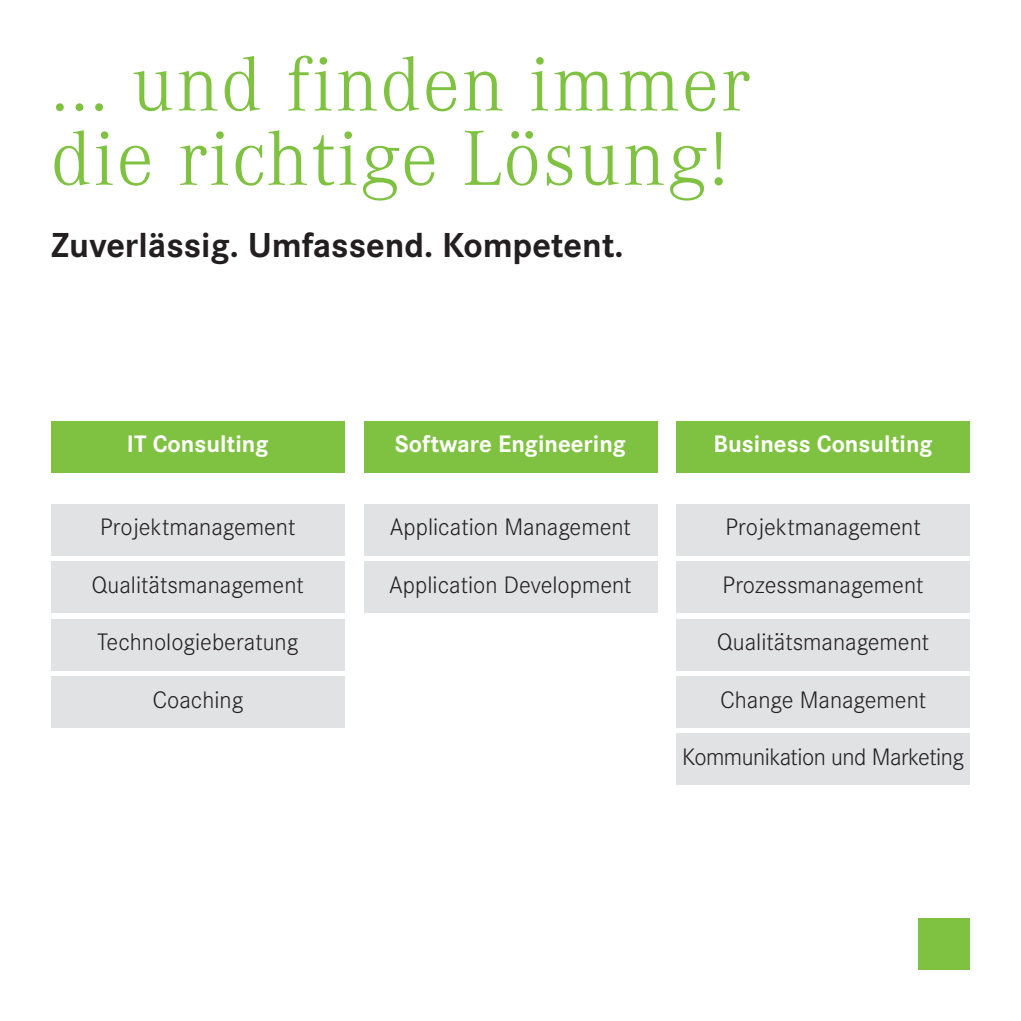
<style>
.page{position:relative;width:1021px;height:1021px;background:#fff}
.page>*{position:absolute;margin:0;border:0;box-sizing:border-box;transform-origin:0 0}
.t1{font:300 81px/74.2px "Corporate A";letter-spacing:.025em;color:#7fc241}
.t2{font:700 36px "Corporate S";color:#231f20}
.t3{font:300 24.75px "Corporate S";color:#231f20}
.t4{font:700 24.75px "Corporate S";color:#fff}
.t5{font:300 24.75px "Corporate S";letter-spacing:-.02em;color:#231f20}
</style>
<div class="page">
<div style="left:918px;top:918px;width:51px;height:51px;background:#7fc241"></div>
<div style="left:51px;top:421px;width:293px;height:51px;background:#7fc241"></div>
<div style="left:364px;top:421px;width:293px;height:51px;background:#7fc241"></div>
<div style="left:676px;top:421px;width:293px;height:51px;background:#7fc241"></div>
<div style="left:676px;top:676px;width:293px;height:51px;background:#e1e2e4"></div>
<div style="left:51px;top:676px;width:293px;height:51px;background:#e1e2e4"></div>
<div style="left:676px;top:561px;width:293px;height:51px;background:#e1e2e4"></div>
<div style="left:51px;top:561px;width:293px;height:51px;background:#e1e2e4"></div>
<div style="left:364px;top:561px;width:293px;height:51px;background:#e1e2e4"></div>
<div style="left:676px;top:504px;width:293px;height:51px;background:#e1e2e4"></div>
<div style="left:51px;top:504px;width:293px;height:51px;background:#e1e2e4"></div>
<div style="left:364px;top:504px;width:293px;height:51px;background:#e1e2e4"></div>
<div style="left:676px;top:733px;width:293px;height:51px;background:#e1e2e4"></div>
<div style="left:676px;top:619px;width:293px;height:51px;background:#e1e2e4"></div>
<div style="left:51px;top:619px;width:293px;height:51px;background:#e1e2e4"></div>
<h1 class="t1" style="left:51px;top:49px;width:700px">... und finden immer die richtige Lösung!</h1>
<h2 class="t2" style="left:51px;top:224px;width:574px">Zuverlässig. Umfassend. Kompetent.</h2>
<p class="t4" style="left:127px;top:429px;width:143px">IT Consulting</p>
<p class="t3" style="left:100px;top:513px;width:197px">Projektmanagement</p>
<p class="t3" style="left:92px;top:571px;width:214px">Qualitätsmanagement</p>
<p class="t3" style="left:97px;top:628px;width:203px">Technologieberatung</p>
<p class="t3" style="left:152px;top:686px;width:92px">Coaching</p>
<p class="t4" style="left:395px;top:429px;width:233px">Software Engineering</p>
<p class="t3" style="left:390px;top:513px;width:243px">Application Management</p>
<p class="t3" style="left:389px;top:571px;width:244px">Application Development</p>
<p class="t4" style="left:713px;top:429px;width:221px">Business Consulting</p>
<p class="t3" style="left:725px;top:513px;width:197px">Projektmanagement</p>
<p class="t3" style="left:722px;top:571px;width:202px">Prozessmanagement</p>
<p class="t3" style="left:717px;top:628px;width:214px">Qualitätsmanagement</p>
<p class="t3" style="left:720px;top:686px;width:208px">Change Management</p>
<p class="t5" style="left:682px;top:743px;width:283px">Kommunikation und Marketing</p>
</div>
